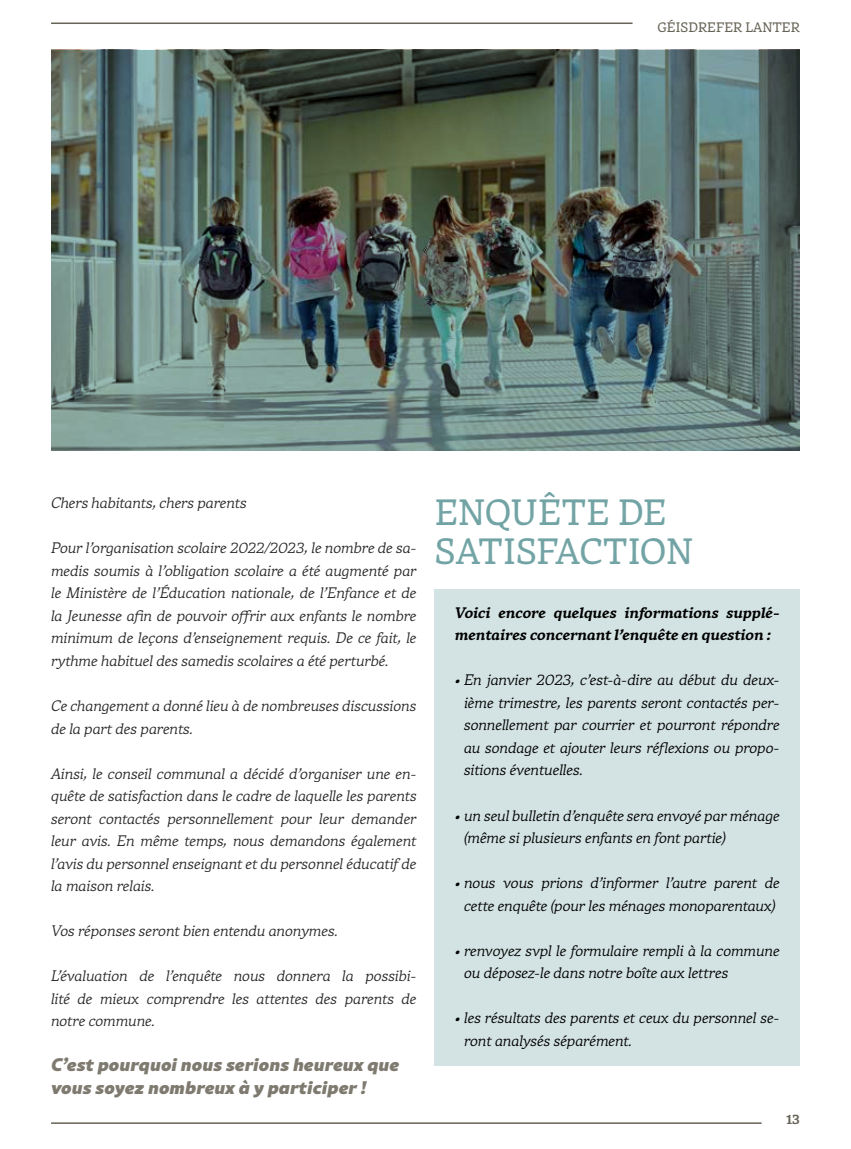
<style>
.page{position:relative;width:851px;height:1149px;background:#fff}
.page>*{position:absolute;margin:0;border:0;box-sizing:border-box;transform-origin:0 0}
.t1{font:36px/39px "Rival";color:#73a4a5}
.t2{font:italic 900 18px/22.5px "Rival Sans";letter-spacing:.005em;color:#686357}
.t3{font:italic 300 15px/22.5px "Rival";color:#000;text-align:justify}
.t4{font:italic 700 15px/22.5px "Rival";color:#000}
.t5{font:13.5px "Rival";letter-spacing:.01em;color:#686457}
.t6{font:700 13.5px "Rival";color:#686357}
</style>
<div class="page">
<hr style="left:51px;top:22px;width:581px;height:2px;background:#686357">
<hr style="left:51px;top:1121px;width:710px;height:2px;background:#686357">
<div style="left:434px;top:589px;width:365px;height:476px;background:#d3e2e2"></div>
<img style="left:51px;top:50px;width:748px;height:400px">
<p class="t5" style="left:657px;top:17px;width:144px">GÉISDREFER LANTER</p>
<p class="t3" style="left:51px;top:491px;width:197px">Chers habitants, chers parents</p>
<p class="t3" style="left:51px;top:536px;width:367px">Pour l’organisation scolaire 2022/2023, le nombre de sa&shy;medis soumis à l’obligation scolaire a été augmenté par le Ministère de l’Éducation nationale, de l’Enfance et de la Jeunesse afin de pouvoir offrir aux enfants le nombre minimum de leçons d’enseignement requis. De ce fait, le rythme habituel des samedis scolaires a été perturbé.</p>
<p class="t3" style="left:51px;top:694px;width:367px">Ce changement a donné lieu à de nombreuses discussions de la part des parents.</p>
<p class="t3" style="left:51px;top:761px;width:367px">Ainsi, le conseil communal a décidé d’organiser une en&shy;quête de satisfaction dans le cadre de laquelle les parents seront contactés personnellement pour leur demander leur avis. En même temps, nous demandons également l’avis du personnel enseignant et du personnel éducatif de la maison relais.</p>
<p class="t3" style="left:51px;top:919px;width:288px">Vos réponses seront bien entendu anonymes.</p>
<p class="t3" style="left:51px;top:964px;width:367px">L’évaluation de l’enquête nous donnera la possibi&shy;lité de mieux comprendre les attentes des parents de notre commune.</p>
<p class="t2" style="left:51px;top:1051px;width:349px">C’est pourquoi nous serions heureux que vous soyez nombreux à y participer !</p>
<h1 class="t1" style="left:434px;top:491px;width:260px">ENQUÊTE DE<br>SATISFACTION</h1>
<p class="t4" style="left:455px;top:600px;width:326px">Voici encore quelques informations supplé&shy;mentaires concernant l’enquête en question :</p>
<p class="t3" style="left:464px;top:668px;width:317px;text-indent:-9px">• En janvier 2023, c’est-à-dire au début du deux&shy;ième trimestre, les parents seront contactés per&shy;sonnellement par courrier et pourront répondre au sondage et ajouter leurs réflexions ou propo&shy;sitions éventuelles.</p>
<p class="t3" style="left:464px;top:803px;width:317px;text-indent:-9px">• un seul bulletin d’enquête sera envoyé par ménage (même si plusieurs enfants en font partie)</p>
<p class="t3" style="left:455px;top:870px;width:326px;text-align:center">• nous vous prions d’informer l’autre parent de cette enquête (pour les ménages monoparentaux)</p>
<p class="t3" style="left:464px;top:938px;width:317px;text-indent:-9px">• renvoyez svpl le formulaire rempli à la commune ou déposez-le dans notre boîte aux lettres</p>
<p class="t3" style="left:464px;top:1005px;width:317px;text-indent:-9px">• les résultats des parents et ceux du personnel se&shy;ront analysés séparément.</p>
<p class="t6" style="left:786px;top:1108px;width:15px">13</p>
</div>
